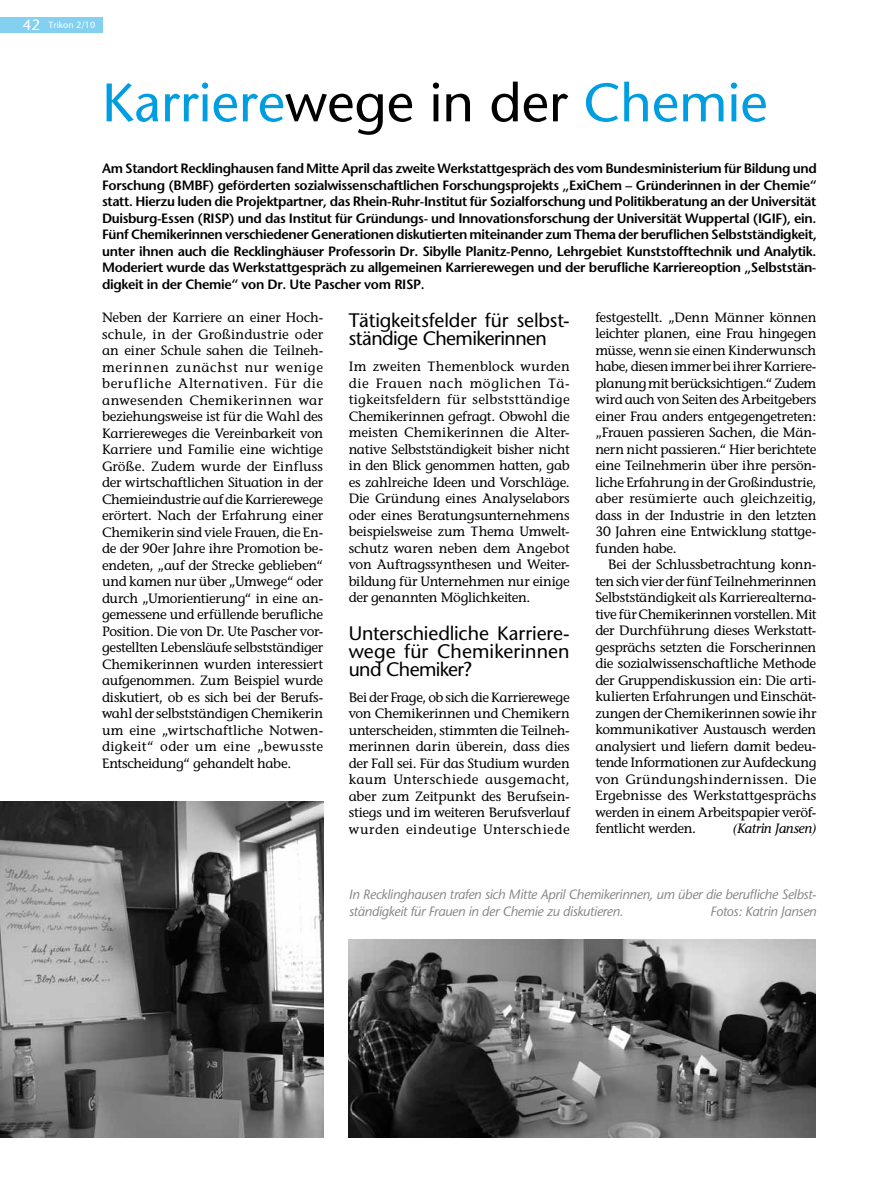
<style>
.page{position:relative;width:893px;height:1191px;background:#fff}
.page>*{position:absolute;margin:0;border:0;box-sizing:border-box;transform-origin:0 0}
.t1{font:54px "Stone Sans";color:#009ee0}
.t2{font:19.5px/18px "Stone Sans";letter-spacing:-.01em;color:#000}
.t3{font:13.5px/16.5px "Stone Informal";letter-spacing:-.015em;color:#000;text-align:justify}
.t4{font:600 13.5px/16.5px "Stone Sans";letter-spacing:-.025em;color:#000;text-align:justify}
.t5{font:italic 13.5px/16.5px "Stone Sans";letter-spacing:-.025em;color:#87888a}
.t6{font:italic 13.5px "Stone Informal";letter-spacing:-.025em;color:#000}
.t7{font:9px "Stone Sans";color:#fff}
.s1{font-size:15px}
.s2{color:#000}
</style>
<div class="page">
<div style="left:0;top:17px;width:102px;height:16px;background:#84d0f0"></div>
<img style="left:349px;top:939px;width:467px;height:198px">
<img style="left:0;top:801px;width:323px;height:336px">
<p class="t7" style="left:23px;top:19px;width:74px"><span class="s1">42</span> Trikon 2/10</p>
<h1 class="t1" style="left:102px;top:70px;width:667px">Karriere<span class="s2">wege in der</span> Chemie</h1>
<p class="t4" style="left:102px;top:160px;width:716px">Am Standort Recklinghausen fand Mitte April das zweite Werkstattgespräch des vom Bundesministerium für Bildung und Forschung (BMBF) geförderten sozialwissenschaftlichen Forschungsprojekts „ExiChem – Gründerinnen in der Chemie“ statt. Hierzu luden die Projektpartner, das Rhein-Ruhr-Institut für Sozialforschung und Politikberatung an der Universität Duisburg-Essen (RISP) und das Institut für Gründungs- und Innovationsforschung der Universität Wuppertal (IGIF), ein.<br>Fünf Chemikerinnen verschiedener Generationen diskutierten miteinander zum Thema der beruflichen Selbstständigkeit, unter ihnen auch die Recklinghäuser Professorin Dr. Sibylle Planitz-Penno, Lehrgebiet Kunststofftechnik und Analytik.<br>Moderiert wurde das Werkstattgespräch zu allgemeinen Karrierewegen und der berufliche Karriereoption „Selbststän&shy;digkeit in der Chemie“ von Dr. Ute Pascher vom RISP.</p>
<p class="t3" style="left:102px;top:309px;width:223px">Neben der Karriere an einer Hoch&shy;schule, in der Großindustrie oder an einer Schule sahen die Teilneh&shy;merinnen zunächst nur wenige berufliche Alternativen. Für die anwesenden Chemikerinnen war beziehungsweise ist für die Wahl des Karriereweges die Vereinbarkeit von Karriere und Familie eine wichtige Größe. Zudem wurde der Einfluss der wirtschaftlichen Situation in der Chemieindustrie auf die Karrierewege erörtert. Nach der Erfahrung einer Chemikerin sind viele Frauen, die En&shy;de der 90er Jahre ihre Promotion be&shy;endeten, „auf der Strecke geblieben“ und kamen nur über „Umwege“ oder durch „Umorientierung“ in eine an&shy;gemessene und erfüllende berufliche Position. Die von Dr. Ute Pascher vor&shy;gestellten Lebensläufe selbstständiger Chemikerinnen wurden interessiert aufgenommen. Zum Beispiel wurde diskutiert, ob es sich bei der Berufs&shy;wahl der selbstständigen Chemikerin um eine „wirtschaftliche Notwen&shy;digkeit“ oder um eine „bewusste Entscheidung“ gehandelt habe.</p>
<h2 class="t2" style="left:349px;top:311px;width:223px">Tätigkeitsfelder für selbst&shy;ständige Chemikerinnen</h2>
<p class="t3" style="left:349px;top:358px;width:223px">Im zweiten Themenblock wurden die Frauen nach möglichen Tä&shy;tigkeitsfeldern für selbststtändige Chemikerinnen gefragt. Obwohl die meisten Chemikerinnen die Alter&shy;native Selbstständigkeit bisher nicht in den Blick genommen hatten, gab es zahlreiche Ideen und Vorschläge.<br>Die Gründung eines Analyselabors oder eines Beratungsunternehmens beispielsweise zum Thema Umwelt&shy;schutz waren neben dem Angebot von Auftragssynthesen und Weiter&shy;bildung für Unternehmen nur einige der genannten Möglichkeiten.</p>
<h2 class="t2" style="left:349px;top:624px;width:223px;text-align:justify">Unterschiedliche Karriere&shy;wege für Chemikerinnen und Chemiker?</h2>
<p class="t3" style="left:349px;top:688px;width:223px">Bei der Frage, ob sich die Karrierewege von Chemikerinnen und Chemikern unterscheiden, stimmten die Teilneh&shy;merinnen darin überein, dass dies der Fall sei. Für das Studium wurden kaum Unterschiede ausgemacht, aber zum Zeitpunkt des Berufsein&shy;stiegs und im weiteren Berufsverlauf wurden eindeutige Unterschiede</p>
<p class="t3" style="left:595px;top:309px;width:223px">festgestellt. „Denn Männer können leichter planen, eine Frau hingegen müsse, wenn sie einen Kinderwunsch habe, diesen immer bei ihrer Karriere&shy;planung mit berücksichtigen.“ Zudem wird auch von Seiten des Arbeitgebers einer Frau anders entgegengetreten: „Frauen passieren Sachen, die Män&shy;nern nicht passieren.“ Hier berichtete eine Teilnehmerin über ihre persön&shy;liche Erfahrung in der Großindustrie, aber resümierte auch gleichzeitig, dass in der Industrie in den letzten 30 Jahren eine Entwicklung stattge&shy;funden habe.</p>
<p class="t3" style="left:595px;top:556px;width:223px;text-indent:13px">Bei der Schlussbetrachtung konn&shy;ten sich vier der fünf Teilnehmerinnen Selbstständigkeit als Karrierealterna&shy;tive für Chemikerinnen vorstellen. Mit der Durchführung dieses Werkstatt&shy;gesprächs setzten die Forscherinnen die sozialwissenschaftliche Methode der Gruppendiskussion ein: Die arti&shy;kulierten Erfahrungen und Einschät&shy;zungen der Chemikerinnen sowie ihr kommunikativer Austausch werden analysiert und liefern damit bedeu&shy;tende Informationen zur Aufdeckung von Gründungshindernissen. Die Ergebnisse des Werkstattgesprächs werden in einem Arbeitspapier veröf&shy;fentlicht werden.</p>
<p class="t6" style="left:733px;top:820px;width:85px">(Katrin Jansen)</p>
<p class="t5" style="left:349px;top:886px;width:469px">In Recklinghausen trafen sich Mitte April Chemikerinnen, um über die berufliche Selbst&shy;ständigkeit für Frauen in der Chemie zu diskutieren.</p>
<p class="t5" style="left:710px;top:903px;width:108px">Fotos: Katrin Jansen</p>
</div>
